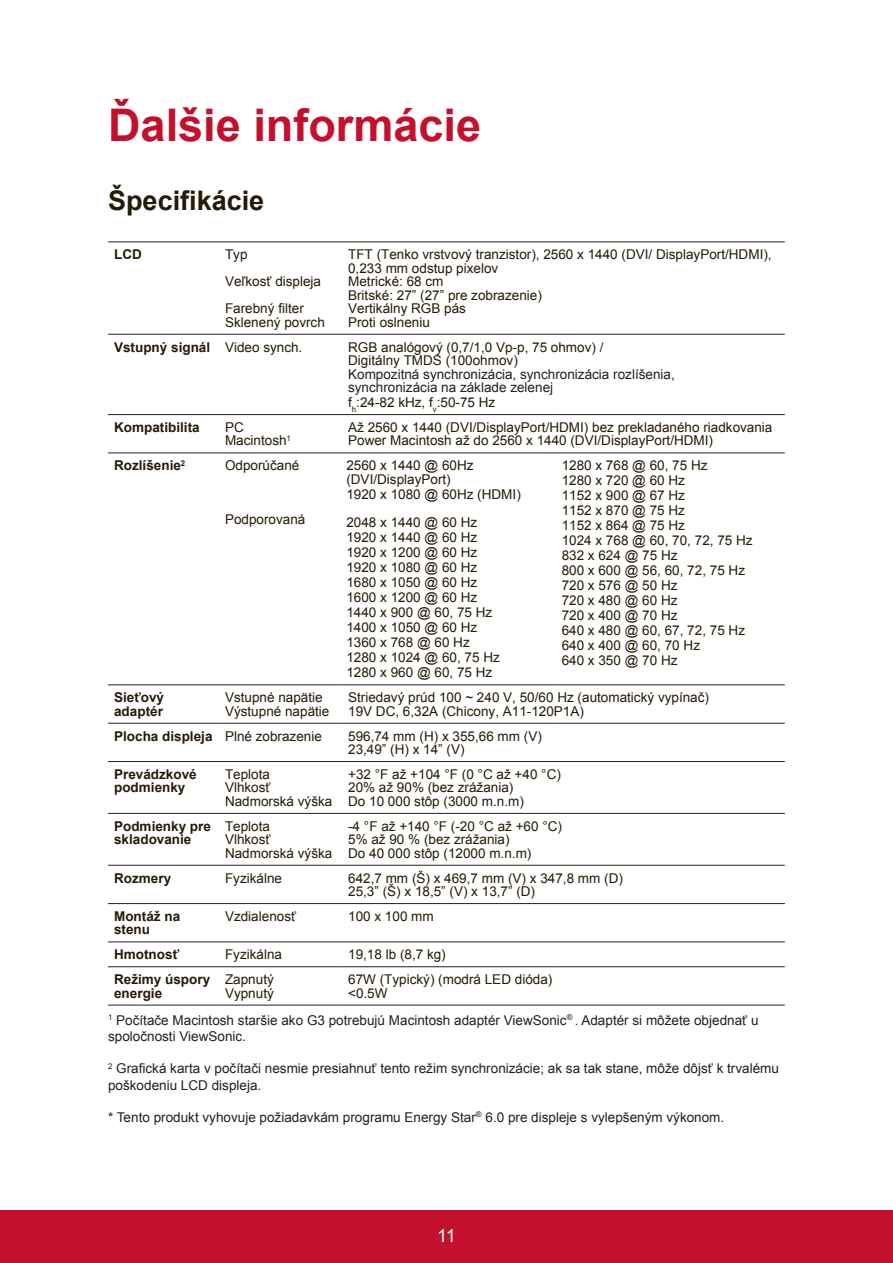
<style>
.page{position:relative;width:893px;height:1263px;background:#fff}
.page>*{position:absolute;margin:0;border:0;box-sizing:border-box;transform-origin:0 0}
.t1{font:700 45px "Arial";color:#c3102f}
.t2{font:700 27px "Arial";color:#251a05}
.t3{font:18px "Arial";color:#fff}
.t4{font:13.5px/13.5px "Arial";color:#251a05}
.t5{font:13.5px/16.2px "Arial";color:#231f20}
.t6{font:700 13.5px/13.5px "Arial";color:#251a05}
.s1{font-weight:400}
</style>
<div class="page">
<div style="left:0;top:1210px;width:892px;height:53px;background:#c3102f"></div>
<hr style="left:108px;top:334px;width:111px;height:1px;background:#231f20">
<hr style="left:219px;top:334px;width:123px;height:1px;background:#231f20">
<hr style="left:342px;top:334px;width:215px;height:1px;background:#231f20">
<hr style="left:557px;top:334px;width:227px;height:1px;background:#231f20">
<hr style="left:108px;top:452px;width:111px;height:1px;background:#231f20">
<hr style="left:219px;top:452px;width:123px;height:1px;background:#231f20">
<hr style="left:342px;top:452px;width:215px;height:1px;background:#231f20">
<hr style="left:557px;top:452px;width:227px;height:1px;background:#231f20">
<hr style="left:108px;top:684px;width:111px;height:1px;background:#231f20">
<hr style="left:219px;top:684px;width:123px;height:1px;background:#231f20">
<hr style="left:342px;top:684px;width:215px;height:1px;background:#231f20">
<hr style="left:557px;top:684px;width:227px;height:1px;background:#231f20">
<hr style="left:108px;top:723px;width:111px;height:1px;background:#231f20">
<hr style="left:219px;top:723px;width:123px;height:1px;background:#231f20">
<hr style="left:342px;top:723px;width:215px;height:1px;background:#231f20">
<hr style="left:557px;top:723px;width:227px;height:1px;background:#231f20">
<hr style="left:108px;top:761px;width:111px;height:1px;background:#231f20">
<hr style="left:219px;top:761px;width:123px;height:1px;background:#231f20">
<hr style="left:342px;top:761px;width:215px;height:1px;background:#231f20">
<hr style="left:557px;top:761px;width:227px;height:1px;background:#231f20">
<hr style="left:108px;top:813px;width:111px;height:1px;background:#231f20">
<hr style="left:219px;top:813px;width:123px;height:1px;background:#231f20">
<hr style="left:342px;top:813px;width:215px;height:1px;background:#231f20">
<hr style="left:557px;top:813px;width:227px;height:1px;background:#231f20">
<hr style="left:108px;top:865px;width:111px;height:1px;background:#231f20">
<hr style="left:219px;top:865px;width:123px;height:1px;background:#231f20">
<hr style="left:342px;top:865px;width:215px;height:1px;background:#231f20">
<hr style="left:557px;top:865px;width:227px;height:1px;background:#231f20">
<hr style="left:108px;top:414px;width:111px;height:1px;background:#231f20">
<hr style="left:108px;top:903px;width:111px;height:1px;background:#231f20">
<hr style="left:219px;top:903px;width:123px;height:1px;background:#231f20">
<hr style="left:342px;top:903px;width:215px;height:1px;background:#231f20">
<hr style="left:557px;top:903px;width:227px;height:1px;background:#231f20">
<hr style="left:108px;top:941px;width:111px;height:1px;background:#231f20">
<hr style="left:219px;top:941px;width:123px;height:1px;background:#231f20">
<hr style="left:342px;top:941px;width:215px;height:1px;background:#231f20">
<hr style="left:557px;top:941px;width:227px;height:1px;background:#231f20">
<hr style="left:219px;top:414px;width:123px;height:1px;background:#231f20">
<hr style="left:108px;top:966px;width:111px;height:1px;background:#231f20">
<hr style="left:219px;top:966px;width:123px;height:1px;background:#231f20">
<hr style="left:342px;top:966px;width:215px;height:1px;background:#231f20">
<hr style="left:557px;top:966px;width:227px;height:1px;background:#231f20">
<hr style="left:342px;top:414px;width:215px;height:1px;background:#231f20">
<hr style="left:557px;top:414px;width:227px;height:1px;background:#231f20">
<hr style="left:108px;top:241px;width:111px;height:1px;background:#231f20">
<hr style="left:219px;top:241px;width:123px;height:1px;background:#231f20">
<hr style="left:342px;top:241px;width:215px;height:1px;background:#231f20">
<hr style="left:557px;top:241px;width:227px;height:1px;background:#231f20">
<hr style="left:108px;top:1004px;width:111px;height:1px;background:#231f20">
<hr style="left:219px;top:1004px;width:123px;height:1px;background:#231f20">
<hr style="left:342px;top:1004px;width:215px;height:1px;background:#231f20">
<hr style="left:557px;top:1004px;width:227px;height:1px;background:#231f20">
<h1 class="t1" style="left:108px;top:95px;width:374px">Ďalšie informácie</h1>
<h2 class="t2" style="left:108px;top:182px;width:158px">Špecifikácie</h2>
<p class="t6" style="left:114px;top:248px;width:29px">LCD</p>
<p class="t4" style="left:225px;top:241px;width:98px;line-height:27px">Typ<br>Veľkosť displeja<br>Farebný filter</p>
<p class="t4" style="left:225px;top:315px;width:101px">Sklenený povrch</p>
<p class="t4" style="left:348px;top:248px;width:425px">TFT (Tenko vrstvový tranzistor), 2560 x 1440 (DVI/ DisplayPort/HDMI),<br>0,233 mm odstup pixelov<br>Metrické: 68 cm<br>Britské: 27” (27” pre zobrazenie)<br>Vertikálny RGB pás<br>Proti oslneniu</p>
<p class="t6" style="left:114px;top:340px;width:190px">Vstupný signál <span class="s1">Video synch.</span></p>
<p class="t4" style="left:348px;top:340px;width:257px">RGB analógový (0,7/1,0 Vp-p, 75 ohmov) /<br>Digitálny TMDS (100ohmov)</p>
<p class="t5" style="left:348px;top:367px;width:328px;line-height:13.5px">Kompozitná synchronizácia, synchronizácia rozlíšenia, synchronizácia na základe zelenej</p>
<p class="t4" style="left:348px;top:396px;width:149px">f<sub>h</sub>:24-82 kHz, f<sub>v</sub>:50-75 Hz</p>
<p class="t6" style="left:114px;top:421px;width:87px">Kompatibilita</p>
<p class="t4" style="left:225px;top:420px;width:67px">PC<br>Macintosh<sup>1</sup></p>
<p class="t4" style="left:348px;top:420px;width:425px">Až 2560 x 1440 (DVI/DisplayPort/HDMI) bez prekladaného riadkovania<br>Power Macintosh až do 2560 x 1440 (DVI/DisplayPort/HDMI)</p>
<p class="t6" style="left:114px;top:459px;width:73px">Rozlíšenie<sup>2</sup></p>
<p class="t4" style="left:225px;top:459px;width:76px">Odporúčané</p>
<p class="t4" style="left:561px;top:458px;width:192px;line-height:15px">1280 x 768 @ 60, 75 Hz<br>1280 x 720 @ 60 Hz<br>1152 x 900 @ 67 Hz<br>1152 x 870 @ 75 Hz<br>1152 x 864 @ 75 Hz<br>1024 x 768 @ 60, 70, 72, 75 Hz<br>832 x 624 @ 75 Hz<br>800 x 600 @ 56, 60, 72, 75 Hz<br>720 x 576 @ 50 Hz<br>720 x 480 @ 60 Hz<br>720 x 400 @ 70 Hz<br>640 x 480 @ 60, 67, 72, 75 Hz<br>640 x 400 @ 60, 70 Hz<br>640 x 350 @ 70 Hz</p>
<p class="t4" style="left:346px;top:459px;width:129px">2560 x 1440 @ 60Hz (DVI/DisplayPort)</p>
<p class="t4" style="left:346px;top:480px;width:176px;line-height:28.5px">1920 x 1080 @ 60Hz (HDMI)<br>2048 x 1440 @ 60 Hz</p>
<p class="t4" style="left:346px;top:530px;width:155px;line-height:15px">1920 x 1440 @ 60 Hz<br>1920 x 1200 @ 60 Hz<br>1920 x 1080 @ 60 Hz<br>1680 x 1050 @ 60 Hz<br>1600 x 1200 @ 60 Hz<br>1440 x 900 @ 60, 75 Hz<br>1400 x 1050 @ 60 Hz<br>1360 x 768 @ 60 Hz<br>1280 x 1024 @ 60, 75 Hz<br>1280 x 960 @ 60, 75 Hz</p>
<p class="t4" style="left:225px;top:513px;width:82px">Podporovaná</p>
<p class="t6" style="left:114px;top:691px;width:51px">Sieťový adaptér</p>
<p class="t4" style="left:225px;top:691px;width:106px">Vstupné napätie<br>Výstupné napätie</p>
<p class="t4" style="left:348px;top:691px;width:362px">Striedavý prúd 100 ~ 240 V, 50/60 Hz (automatický vypínač)<br>19V DC, 6,32A (Chicony, A11-120P1A)</p>
<p class="t6" style="left:114px;top:729px;width:209px">Plocha displeja <span class="s1">Plné zobrazenie</span></p>
<p class="t4" style="left:348px;top:729px;width:195px">596,74 mm (H) x 355,66 mm (V)<br>23,49” (H) x 14” (V)</p>
<p class="t6" style="left:114px;top:767px;width:84px">Prevádzkové podmienky</p>
<p class="t4" style="left:225px;top:767px;width:109px">Teplota<br>Vlhkosť<br>Nadmorská výška</p>
<p class="t4" style="left:348px;top:767px;width:214px">+32 °F až +104 °F (0 °C až +40 °C)<br>20% až 90% (bez zrážania)<br>Do 10 000 stôp (3000 m.n.m)</p>
<p class="t6" style="left:114px;top:819px;width:98px">Podmienky pre skladovanie</p>
<p class="t4" style="left:225px;top:819px;width:109px">Teplota<br>Vlhkosť<br>Nadmorská výška</p>
<p class="t4" style="left:348px;top:819px;width:215px">-4 °F až +140 °F (-20 °C až +60 °C)<br>5% až 90 % (bez zrážania)<br>Do 40 000 stôp (12000 m.n.m)</p>
<p class="t6" style="left:114px;top:871px;width:59px">Rozmery</p>
<p class="t4" style="left:225px;top:871px;width:59px">Fyzikálne</p>
<p class="t4" style="left:348px;top:871px;width:276px">642,7 mm (Š) x 469,7 mm (V) x 347,8 mm (D)<br>25,3” (Š) x 18,5” (V) x 13,7” (D)</p>
<p class="t6" style="left:114px;top:909px;width:68px">Montáž na stenu</p>
<p class="t4" style="left:225px;top:909px;width:73px">Vzdialenosť</p>
<p class="t4" style="left:348px;top:909px;width:87px">100 x 100 mm</p>
<p class="t6" style="left:114px;top:948px;width:66px">Hmotnosť</p>
<p class="t4" style="left:225px;top:948px;width:59px">Fyzikálna</p>
<p class="t4" style="left:348px;top:948px;width:99px">19,18 lb (8,7 kg)</p>
<p class="t6" style="left:114px;top:973px;width:98px">Režimy úspory energie</p>
<p class="t4" style="left:225px;top:972px;width:50px">Zapnutý<br>Vypnutý</p>
<p class="t4" style="left:348px;top:972px;width:206px">67W (Typický) (modrá LED dióda) &lt;0.5W</p>
<p class="t5" style="left:108px;top:1012px;width:651px"><sup>1</sup> Počítače Macintosh staršie ako G3 potrebujú Macintosh adaptér ViewSonic<sup>®</sup> . Adaptér si môžete objednať u spoločnosti ViewSonic.</p>
<p class="t5" style="left:108px;top:1060px;width:672px"><sup>2</sup> Grafická karta v počítači nesmie presiahnuť tento režim synchronizácie; ak sa tak stane, môže dôjsť k trvalému poškodeniu LCD displeja.</p>
<p class="t5" style="left:108px;top:1109px;width:617px">* Tento produkt vyhovuje požiadavkám programu Energy Star<sup>®</sup> 6.0 pre displeje s vylepšeným výkonom.</p>
<h3 class="t3" style="left:437px;top:1223px;width:20px">11</h3>
</div>
